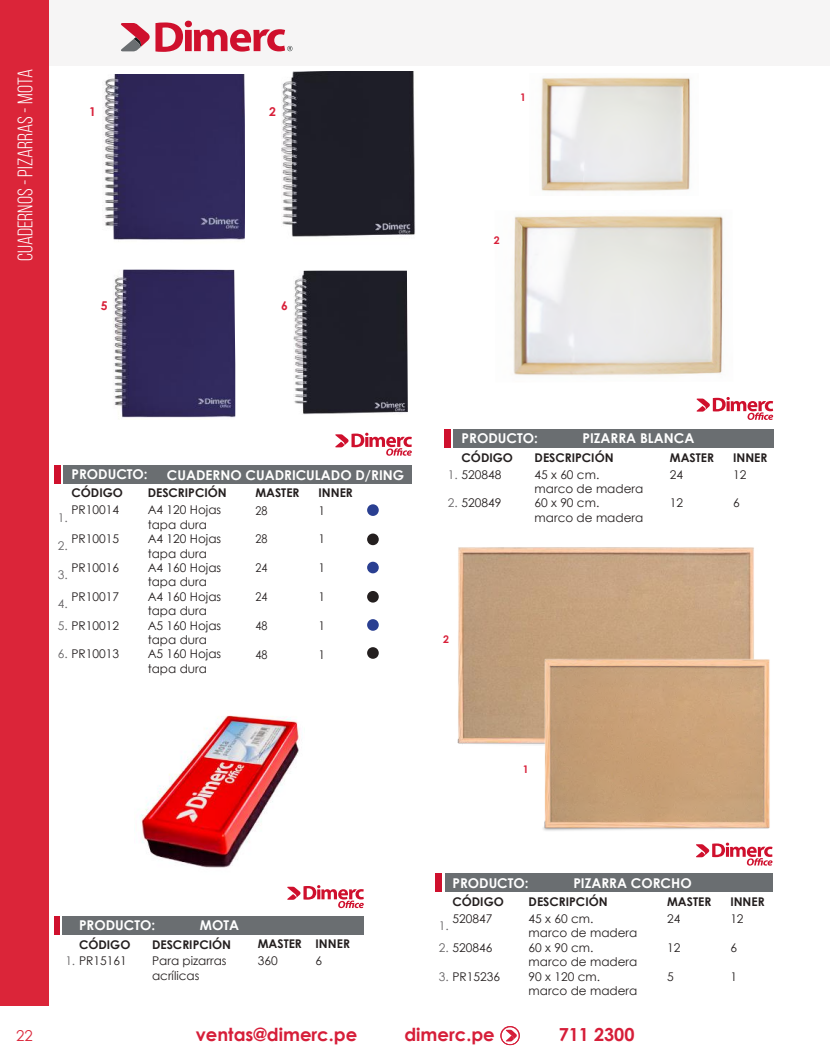
<style>
.page{position:relative;width:830px;height:1063px;background:#fff}
.page>*{position:absolute;margin:0;border:0;box-sizing:border-box;transform-origin:0 0}
.t1{font:21px "Bebas Neue";color:#fff}
.t2{font:700 18px "Century Gothic";color:#d61e39}
.t3{font:15px "Century Gothic";color:#db2539}
.t4{font:700 13.5px "Century Gothic";color:#fff}
.t5{font:700 12.15px "Century Gothic";color:#d81f39}
.t6{font:12px/14.4px "Century Gothic";color:#241f1f}
.t7{font:700 12px "Century Gothic";color:#241f1f}
.t8{font:12px "Century Gothic";color:#241f1f;scale:.9 1}
.t9{font:12px "Century Gothic";color:#656365}
.t10{font:700 10.5px "Century Gothic";color:#d81f39}
.s1{color:#656365}
</style>
<div class="page">
<div style="left:0;top:0;width:829px;height:66px;background:#f6f5f5"></div>
<div style="left:0;top:0;width:49px;height:1006px;background:#db2539"></div>
<svg style="left:500px;top:1026px;width:19px;height:19px"></svg>
<svg style="left:121px;top:21px;width:171px;height:31px"></svg>
<div style="left:54px;top:465px;width:7px;height:18px;background:#cf102d"></div>
<div style="left:64px;top:465px;width:348px;height:18px;background:#6a6e71"></div>
<div style="left:367px;top:504px;width:11px;height:12px;background:#2a3f91;border-radius:50%"></div>
<div style="left:367px;top:534px;width:11px;height:11px;background:#241f1f;border-radius:50%"></div>
<div style="left:367px;top:562px;width:11px;height:11px;background:#2a3f91;border-radius:50%"></div>
<div style="left:367px;top:591px;width:11px;height:12px;background:#241f1f;border-radius:50%"></div>
<div style="left:367px;top:619px;width:11px;height:12px;background:#2a3f91;border-radius:50%"></div>
<div style="left:367px;top:647px;width:11px;height:12px;background:#241f1f;border-radius:50%"></div>
<svg style="left:335px;top:433px;width:76px;height:23px"></svg>
<img style="left:103px;top:75px;width:141px;height:165px">
<img style="left:113px;top:270px;width:122px;height:148px">
<img style="left:281px;top:71px;width:134px;height:166px">
<img style="left:293px;top:271px;width:114px;height:144px">
<img style="left:513px;top:215px;width:210px;height:161px">
<img style="left:541px;top:77px;width:149px;height:115px">
<div style="left:444px;top:429px;width:6px;height:19px;background:#cf102d"></div>
<div style="left:453px;top:429px;width:320px;height:19px;background:#6a6e71"></div>
<svg style="left:696px;top:397px;width:76px;height:23px"></svg>
<img style="left:457px;top:547px;width:297px;height:198px">
<img style="left:535px;top:656px;width:235px;height:175px">
<div style="left:435px;top:873px;width:6px;height:19px;background:#cf102d"></div>
<div style="left:444px;top:873px;width:328px;height:19px;background:#6a6e71"></div>
<svg style="left:696px;top:843px;width:76px;height:23px"></svg>
<div style="left:54px;top:916px;width:6px;height:18px;background:#cf102d"></div>
<div style="left:62px;top:916px;width:302px;height:18px;background:#6a6e71"></div>
<svg style="left:287px;top:885px;width:76px;height:23px"></svg>
<img style="left:140px;top:715px;width:160px;height:153px">
<h1 class="t1" style="left:14px;top:261px;width:193px;rotate:-90deg">CUADERNOS - PIZARRAS - MOTA</h1>
<p class="t5" style="left:89px;top:102px;width:8px">1</p>
<p class="t5" style="left:269px;top:102px;width:8px">2</p>
<p class="t5" style="left:101px;top:296px;width:8px">5</p>
<p class="t5" style="left:281px;top:296px;width:8px">6</p>
<p class="t10" style="left:520px;top:89px;width:7px">1</p>
<p class="t10" style="left:493px;top:232px;width:7px">2</p>
<p class="t4" style="left:71px;top:464px;width:78px">PRODUCTO:</p>
<p class="t4" style="left:167px;top:465px;width:239px">CUADERNO CUADRICULADO D/RING</p>
<p class="t7" style="left:71px;top:484px;width:53px">CÓDIGO</p>
<p class="t7" style="left:148px;top:484px;width:80px">DESCRIPCIÓN</p>
<p class="t6" style="left:148px;top:503px;width:75px">A4 120 Hojas tapa dura<br>A4 120 Hojas tapa dura<br>A4 160 Hojas tapa dura<br>A4 160 Hojas tapa dura<br>A5 160 Hojas tapa dura<br>A5 160 Hojas tapa dura</p>
<p class="t7" style="left:255px;top:484px;width:46px">MASTER</p>
<p class="t7" style="left:318px;top:484px;width:36px">INNER</p>
<p class="t8" style="left:255px;top:502px;width:15px">28</p>
<p class="t8" style="left:255px;top:531px;width:15px">28</p>
<p class="t8" style="left:255px;top:559px;width:15px">24</p>
<p class="t8" style="left:255px;top:588px;width:15px">24</p>
<p class="t8" style="left:255px;top:617px;width:15px">48</p>
<p class="t8" style="left:255px;top:646px;width:15px">48</p>
<p class="t6" style="left:71px;top:503px;width:49px">PR10014</p>
<p class="t6" style="left:71px;top:531px;width:49px">PR10015</p>
<p class="t6" style="left:71px;top:560px;width:49px">PR10016</p>
<p class="t6" style="left:71px;top:589px;width:49px">PR10017</p>
<p class="t6" style="left:58px;top:618px;width:63px"><span class="s1">5.</span> PR10012</p>
<p class="t6" style="left:58px;top:647px;width:63px"><span class="s1">6.</span> PR10013</p>
<p class="t6" style="left:318px;top:503px;width:8px">1</p>
<p class="t6" style="left:318px;top:532px;width:8px">1</p>
<p class="t6" style="left:318px;top:560px;width:8px">1</p>
<p class="t6" style="left:318px;top:589px;width:8px">1</p>
<p class="t6" style="left:318px;top:618px;width:8px">1</p>
<p class="t6" style="left:318px;top:647px;width:8px">1</p>
<p class="t9" style="left:58px;top:509px;width:11px">1.</p>
<p class="t9" style="left:58px;top:538px;width:11px">2.</p>
<p class="t9" style="left:58px;top:566px;width:11px">3.</p>
<p class="t9" style="left:58px;top:595px;width:11px">4.</p>
<p class="t4" style="left:461px;top:428px;width:78px">PRODUCTO:</p>
<p class="t4" style="left:582px;top:428px;width:113px">PIZARRA BLANCA</p>
<p class="t7" style="left:461px;top:448px;width:53px">CÓDIGO</p>
<p class="t7" style="left:534px;top:448px;width:80px">DESCRIPCIÓN</p>
<p class="t6" style="left:534px;top:467px;width:110px">45 x 60 cm.<br>marco de madera<br>60 x 90 cm.<br>marco de madera</p>
<p class="t7" style="left:669px;top:448px;width:46px">MASTER</p>
<p class="t7" style="left:732px;top:448px;width:36px">INNER</p>
<p class="t6" style="left:669px;top:467px;width:15px">24</p>
<p class="t6" style="left:669px;top:496px;width:15px">12</p>
<p class="t6" style="left:447px;top:467px;width:55px"><span class="s1">1.</span> 520848</p>
<p class="t6" style="left:447px;top:496px;width:55px"><span class="s1">2.</span> 520849</p>
<p class="t6" style="left:732px;top:467px;width:15px">12</p>
<p class="t6" style="left:732px;top:496px;width:8px">6</p>
<p class="t10" style="left:443px;top:631px;width:7px">2</p>
<p class="t10" style="left:522px;top:761px;width:7px">1</p>
<p class="t4" style="left:79px;top:915px;width:78px">PRODUCTO:</p>
<p class="t4" style="left:200px;top:915px;width:41px">MOTA</p>
<p class="t7" style="left:79px;top:935px;width:53px">CÓDIGO</p>
<p class="t7" style="left:152px;top:935px;width:80px">DESCRIPCIÓN</p>
<p class="t6" style="left:152px;top:954px;width:76px">Para pizarras acrílicas</p>
<p class="t6" style="left:65px;top:954px;width:63px"><span class="s1">1.</span> PR15161</p>
<p class="t7" style="left:257px;top:935px;width:94px">MASTER INNER</p>
<p class="t6" style="left:257px;top:954px;width:21px">360</p>
<p class="t6" style="left:315px;top:954px;width:8px">6</p>
<p class="t4" style="left:452px;top:873px;width:78px">PRODUCTO:</p>
<p class="t4" style="left:573px;top:873px;width:120px">PIZARRA CORCHO</p>
<p class="t7" style="left:452px;top:893px;width:53px">CÓDIGO</p>
<p class="t7" style="left:528px;top:893px;width:80px">DESCRIPCIÓN</p>
<p class="t6" style="left:528px;top:911px;width:110px">45 x 60 cm.<br>marco de madera<br>60 x 90 cm.<br>marco de madera<br>90 x 120 cm. marco de madera</p>
<p class="t7" style="left:666px;top:893px;width:46px">MASTER</p>
<p class="t7" style="left:730px;top:893px;width:36px">INNER</p>
<p class="t6" style="left:666px;top:911px;width:15px">24</p>
<p class="t6" style="left:666px;top:940px;width:15px">12</p>
<p class="t6" style="left:666px;top:969px;width:8px">5</p>
<p class="t6" style="left:452px;top:911px;width:41px">520847</p>
<p class="t6" style="left:438px;top:940px;width:55px"><span class="s1">2.</span> 520846</p>
<p class="t6" style="left:438px;top:969px;width:63px"><span class="s1">3.</span> PR15236</p>
<p class="t6" style="left:730px;top:911px;width:15px">12</p>
<p class="t6" style="left:730px;top:940px;width:8px">6</p>
<p class="t6" style="left:730px;top:969px;width:8px">1</p>
<p class="t9" style="left:438px;top:917px;width:11px">1.</p>
<p class="t3" style="left:16px;top:1025px;width:18px">22</p>
<h2 class="t2" style="left:196px;top:1020px;width:163px">ventas@dimerc.pe</h2>
<h2 class="t2" style="left:404px;top:1020px;width:92px">dimerc.pe</h2>
<h2 class="t2" style="left:558px;top:1020px;width:77px">711 2300</h2>
</div>
